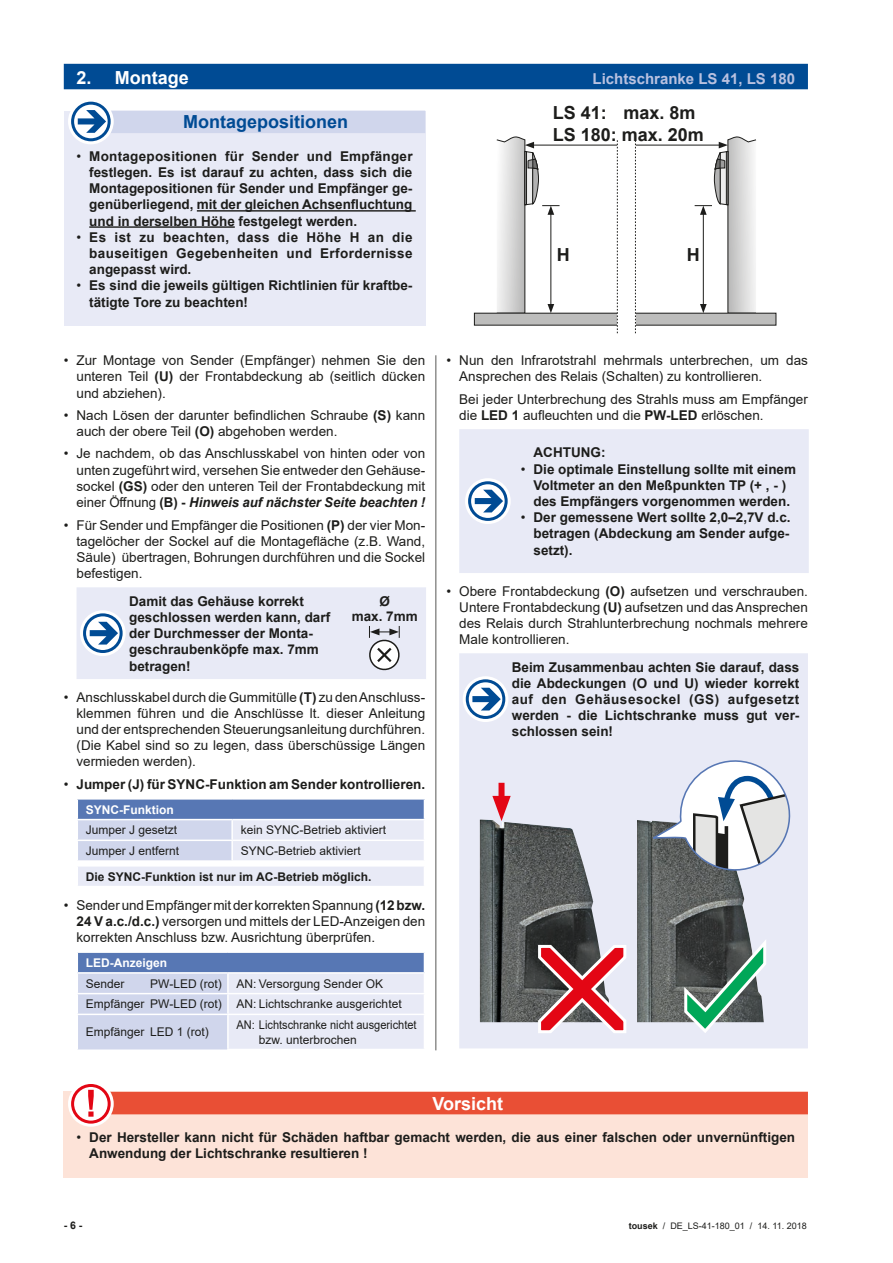
<style>
.page{position:relative;width:893px;height:1263px;background:#fff}
.page>*{position:absolute;margin:0;border:0;box-sizing:border-box;transform-origin:0 0}
.t1{font:700 18px/21.6px "Arial";color:#1d1d1b}
.t2{font:700 18px "Arial";color:#fff}
.t3{font:700 18px "Arial";color:#004b94}
.t4{font:700 15px "Arial";color:#b9c1e0}
.t5{font:13.5px/16.2px "Arial";color:#1d1d1b;text-align:justify}
.t6{font:700 13.5px/16.2px "Arial";color:#1d1d1b;text-align:justify}
.t7{font:12px/20.7px "Arial";color:#1d1d1b}
.t8{font:12px/14.4px "Arial";color:#1d1d1b;scale:.92 1}
.t9{font:700 12px "Arial";color:#1d1d1b}
.t10{font:700 12px "Arial";color:#fff}
.t11{font:700 10.5px "Arial";color:#1d1d1b}
.t12{font:9px "Arial";color:#1d1d1b}
.s1{font-weight:400}
.s2{font-weight:700}
.s3{font-weight:700;font-style:italic}
</style>
<div class="page">
<div style="left:64px;top:64px;width:744px;height:25px;background:#004b94"></div>
<div style="left:64px;top:111px;width:361px;height:214px;background:#e8eaf6"></div>
<div style="left:85px;top:111px;width:340px;height:22px;background:#d0d6ec"></div>
<hr style="left:197px;top:210px;width:219px;height:2px;background:#1d1d1b">
<hr style="left:89px;top:226px;width:146px;height:2px;background:#1d1d1b">
<svg style="left:70px;top:100px;width:42px;height:43px"></svg>
<div style="left:68px;top:99px;width:46px;height:45px;border:3px solid #fff;border-radius:50%"></div>
<div style="left:71px;top:102px;width:40px;height:39px;border:3px solid #004b94;border-radius:50%"></div>
<svg style="left:78px;top:110px;width:28px;height:23px"></svg>
<svg style="left:496px;top:139px;width:261px;height:174px"></svg>
<div style="left:474px;top:313px;width:302px;height:12px;background:#bdbdbc"></div>
<div style="left:474px;top:313px;width:302px;height:12px;border:1px solid #1d1d1b"></div>
<hr style="left:532px;top:145px;width:189px;height:1px;background:#1d1d1b">
<div style="left:617px;top:140px;width:18px;height:193px;background:#fff"></div>
<svg style="left:617px;top:140px;width:1px;height:193px"></svg>
<svg style="left:635px;top:140px;width:1px;height:193px"></svg>
<svg style="left:497px;top:137px;width:62px;height:176px"></svg>
<div style="left:525px;top:151px;width:2px;height:54px;border:1px solid #1d1d1b"></div>
<svg style="left:695px;top:137px;width:61px;height:176px"></svg>
<div style="left:726px;top:151px;width:2px;height:54px;border:1px solid #1d1d1b"></div>
<svg style="left:77px;top:587px;width:349px;height:92px;background:#e2e6f2"></svg>
<svg style="left:77px;top:800px;width:348px;height:86px;background:#c6cfe6"></svg>
<svg style="left:77px;top:953px;width:348px;height:96px;background:#c3cde5"></svg>
<hr style="left:77px;top:1013px;width:151px;height:2px;background:#fff">
<hr style="left:77px;top:1015px;width:1px;height:34px;background:#fff">
<hr style="left:228px;top:1013px;width:197px;height:2px;background:#fff">
<hr style="left:227px;top:1015px;width:2px;height:34px;background:#fff">
<hr style="left:424px;top:1015px;width:1px;height:34px;background:#fff">
<div style="left:459px;top:429px;width:350px;height:144px;background:#e8eaf6"></div>
<svg style="left:466px;top:480px;width:43px;height:42px"></svg>
<div style="left:465px;top:478px;width:46px;height:46px;border:3px solid #fff;border-radius:50%"></div>
<div style="left:468px;top:481px;width:40px;height:40px;border:3px solid #004b94;border-radius:50%"></div>
<svg style="left:475px;top:490px;width:28px;height:22px"></svg>
<div style="left:459px;top:653px;width:349px;height:395px;background:#e8eaf6"></div>
<svg style="left:464px;top:678px;width:43px;height:42px"></svg>
<div style="left:463px;top:676px;width:45px;height:46px;border:3px solid #fff;border-radius:50%"></div>
<div style="left:466px;top:679px;width:39px;height:40px;border:3px solid #004b94;border-radius:50%"></div>
<svg style="left:472px;top:688px;width:29px;height:22px"></svg>
<img style="left:637px;top:820px;width:127px;height:202px">
<svg style="left:683px;top:939px;width:86px;height:96px;background:#6e897f"></svg>
<img style="left:480px;top:819px;width:130px;height:203px">
<svg style="left:537px;top:943px;width:92px;height:92px;background:#b7757c"></svg>
<div style="left:498px;top:783px;width:6px;height:23px;background:#e30614"></div>
<svg style="left:492px;top:796px;width:19px;height:25px"></svg>
<svg style="left:652px;top:753px;width:145px;height:124px"></svg>
<div style="left:64px;top:1092px;width:744px;height:86px;background:#fde3d8"></div>
<div style="left:85px;top:1092px;width:723px;height:22px;background:#e94f35"></div>
<svg style="left:70px;top:1082px;width:42px;height:43px"></svg>
<div style="left:68px;top:1081px;width:46px;height:46px;border:3px solid #fff;border-radius:50%"></div>
<div style="left:71px;top:1084px;width:40px;height:39px;border:3px solid #e30614;border-radius:50%"></div>
<svg style="left:88px;top:1090px;width:6px;height:27px"></svg>
<hr style="left:435px;top:355px;width:1px;height:695px;background:#575756">
<h1 class="t2" style="left:77px;top:65px;width:114px">2. Montage</h1>
<p class="t4" style="left:593px;top:68px;width:204px">Lichtschranke LS 41, LS 180</p>
<h1 class="t3" style="left:183px;top:109px;width:166px">Montagepositionen</h1>
<p class="t6" style="left:89px;top:148px;width:325px;text-indent:-13px"><span class="s1">•</span> Montagepositionen für Sender und Empfänger festlegen. Es ist darauf zu achten, dass sich die Montagepositionen für Sender und Empfänger ge&shy;genüberliegend, mit der gleichen Achsenfluchtung und in derselben Höhe festgelegt werden.</p>
<p class="t6" style="left:89px;top:229px;width:325px;text-indent:-13px"><span class="s1">•</span> Es ist zu beachten, dass die Höhe H an die bauseitigen Gegebenheiten und Erfordernisse angepasst wird.</p>
<p class="t6" style="left:89px;top:278px;width:325px;text-indent:-13px"><span class="s1">•</span> Es sind die jeweils gültigen Richtlinien für kraftbe&shy;tätigte Tore zu beachten!</p>
<h1 class="t1" style="left:553px;top:102px;width:153px">LS 41: max. 8m<br>LS 180: max. 20m</h1>
<h1 class="t1" style="left:557px;top:245px;width:14px">H</h1>
<h1 class="t1" style="left:687px;top:245px;width:14px">H</h1>
<p class="t5" style="left:77px;top:352px;width:350px;text-indent:-13px">• Zur Montage von Sender (Empfänger) nehmen Sie den unteren Teil <span class="s2">(U)</span> der Frontabdeckung ab (seitlich dücken und abziehen).</p>
<p class="t5" style="left:77px;top:407px;width:350px;text-indent:-13px">• Nach Lösen der darunter befindlichen Schraube <span class="s2">(S)</span> kann auch der obere Teil <span class="s2">(O)</span> abgehoben werden.</p>
<p class="t5" style="left:77px;top:445px;width:350px;text-indent:-13px">• Je nachdem, ob das Anschlusskabel von hinten oder von unten zugeführt wird, versehen Sie entweder den Gehäuse&shy;sockel <span class="s2">(GS)</span> oder den unteren Teil der Frontabdeckung mit einer Öffnung <span class="s2">(B) -</span> <span class="s3">Hinweis auf nächster Seite beachten !</span></p>
<p class="t5" style="left:77px;top:517px;width:350px;text-indent:-13px">• Für Sender und Empfänger die Positionen <span class="s2">(P)</span> der vier Mon&shy;tagelöcher der Sockel auf die Montagefläche (z.B. Wand, Säule) übertragen, Bohrungen durchführen und die Sockel befestigen.</p>
<p class="t6" style="left:129px;top:593px;width:203px;text-align:left">Damit das Gehäuse korrekt geschlossen werden kann, darf der Durchmesser der Monta&shy;geschraubenköpfe max. 7mm betragen!</p>
<p class="t6" style="left:352px;top:594px;width:68px;line-height:15px;text-align:center">Ø<br>max. 7mm</p>
<p class="t5" style="left:77px;top:689px;width:350px;text-indent:-13px">• Anschlusskabel durch die Gummitülle <span class="s2">(T)</span> zu den Anschluss&shy;klemmen führen und die Anschlüsse lt. dieser Anleitung und der entsprechenden Steuerungsanleitung durchführen. (Die Kabel sind so zu legen, dass überschüssige Längen vermieden werden).</p>
<p class="t6" style="left:64px;top:776px;width:363px"><span class="s1">•</span> Jumper (J) für SYNC-Funktion am Sender kontrollieren.</p>
<p class="t10" style="left:86px;top:801px;width:89px">SYNC-Funktion</p>
<p class="t7" style="left:86px;top:820px;width:93px">Jumper J gesetzt</p>
<p class="t7" style="left:241px;top:820px;width:147px">kein SYNC-Betrieb aktiviert</p>
<p class="t7" style="left:86px;top:840px;width:95px">Jumper J entfernt</p>
<p class="t7" style="left:241px;top:840px;width:122px">SYNC-Betrieb aktiviert</p>
<p class="t9" style="left:86px;top:868px;width:287px">Die SYNC-Funktion ist nur im AC-Betrieb möglich.</p>
<p class="t5" style="left:77px;top:897px;width:350px;text-indent:-13px">• Sender und Empfänger mit der korrekten Spannung <span class="s2">(12 bzw.<br>24 V a.c./d.c.)</span> versorgen und mittels der LED-Anzeigen den korrekten Anschluss bzw. Ausrichtung überprüfen.</p>
<p class="t10" style="left:86px;top:954px;width:83px">LED-Anzeigen</p>
<p class="t7" style="left:86px;top:973px;width:40px">Sender</p>
<p class="t7" style="left:86px;top:973px;width:317px;text-indent:64px">PW-LED (rot) AN: Versorgung Sender OK<br>Empfänger PW-LED (rot) AN: Lichtschranke ausgerichtet</p>
<p class="t7" style="left:86px;top:1022px;width:125px">Empfänger LED 1 (rot)</p>
<p class="t8" style="left:259px;top:1017px;width:173px;text-indent:-22px">AN: Lichtschranke nicht ausgerichtet bzw. unterbrochen</p>
<p class="t5" style="left:459px;top:352px;width:350px;text-indent:-13px">• Nun den Infrarotstrahl mehrmals unterbrechen, um das<br>Ansprechen des Relais (Schalten) zu kontrollieren.</p>
<p class="t5" style="left:459px;top:391px;width:350px">Bei jeder Unterbrechung des Strahls muss am Empfänger die <span class="s2">LED 1</span> aufleuchten und die <span class="s2">PW-LED</span> erlöschen.</p>
<p class="t6" style="left:533px;top:445px;width:73px">ACHTUNG:</p>
<p class="t6" style="left:521px;top:461px;width:277px;text-align:center"><span class="s1">•</span> Die optimale Einstellung sollte mit einem<br>Voltmeter an den Meßpunkten TP (+ , - ) des Empfängers vorgenommen werden.</p>
<p class="t6" style="left:533px;top:509px;width:259px;text-indent:-13px"><span class="s1">•</span> Der gemessene Wert sollte 2,0–2,7V d.c. betragen (Abdeckung am Sender aufge&shy;setzt).</p>
<p class="t5" style="left:459px;top:583px;width:350px;text-indent:-13px">• Obere Frontabdeckung <span class="s2">(O)</span> aufsetzen und verschrauben.<br>Untere Frontabdeckung <span class="s2">(U)</span> aufsetzen und das Ansprechen des Relais durch Strahlunterbrechung nochmals mehrere Male kontrollieren.</p>
<p class="t6" style="left:512px;top:659px;width:289px">Beim Zusammenbau achten Sie darauf, dass die Abdeckungen (O und U) wieder korrekt auf den Gehäusesockel (GS) aufgesetzt werden - die Lichtschranke muss gut ver&shy;schlossen sein!</p>
<h1 class="t2" style="left:432px;top:1091px;width:72px">Vorsicht</h1>
<p class="t6" style="left:89px;top:1129px;width:707px;text-indent:-13px"><span class="s1">•</span> Der Hersteller kann nicht für Schäden haftbar gemacht werden, die aus einer falschen oder unvernünftigen<br>Anwendung der Lichtschranke resultieren !</p>
<p class="t11" style="left:64px;top:1218px;width:20px">- 6 -</p>
<p class="t12" style="left:629px;top:1219px;width:179px"><span class="s2">tousek</span> / DE_LS-41-180_01 / 14. 11. 2018</p>
</div>
